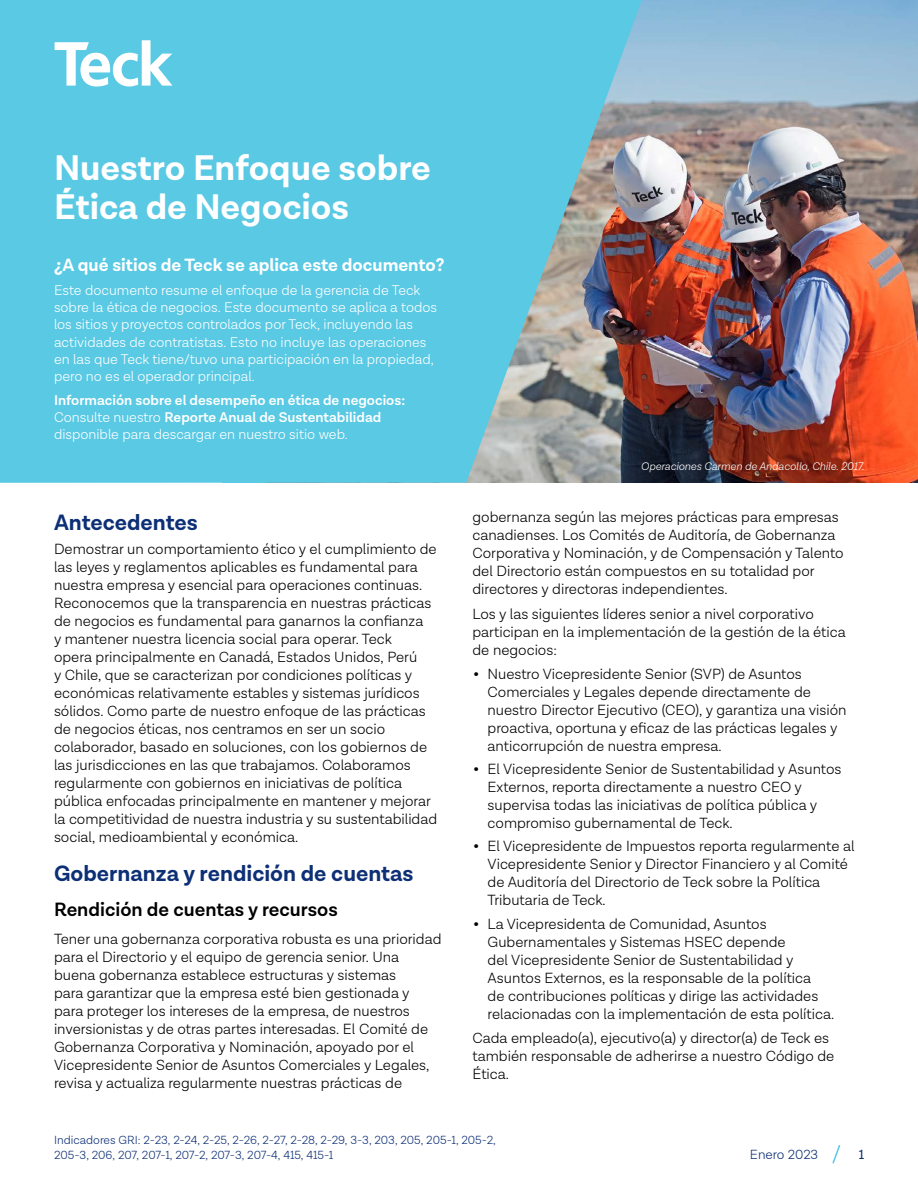
<style>
.page{position:relative;width:918px;height:1188px;background:#fff}
.page>*{position:absolute;margin:0;border:0;box-sizing:border-box;transform-origin:0 0}
.t1{font:700 36px/39.6px "Lota Grotesque";color:#fff}
.t2{font:700 22.5px "Lota Grotesque";color:#0d2f76}
.t3{font:600 19.5px "Lota Grotesque";color:#000}
.t4{font:700 18px "Lota Grotesque";color:#fff}
.t5{font:300 15px/18px "Lota Grotesque";color:#000}
.t6{font:300 14.25px/17.1px "Lota Grotesque";color:#fff}
.t7{font:600 14.25px/17.1px "Lota Grotesque";color:#fff}
.t8{font:300 13.5px "Lota Grotesque";color:#0d2f76}
.t9{font:13.5px "Lota Grotesque";color:#0d2f76}
.t10{font:300 12px/15px "Lota Grotesque";color:#0d2f76}
.t11{font:italic 300 11.25px "Lota Grotesque";color:#fff}
.s1{font-weight:300}
.s2{font-size:22.5px}
</style>
<div class="page">
<svg style="left:832px;top:1145px;width:9px;height:19px"></svg>
<img style="left:650px;top:0;width:268px;height:482px">
<svg style="left:0;top:0;width:650px;height:483px;background:#62bfd6"></svg>
<svg style="left:55px;top:40px;width:117px;height:47px"></svg>
<h1 class="t1" style="left:54px;top:149px;width:378px">Nuestro Enfoque sobre<br>Ética de Negocios</h1>
<p class="t4" style="left:54px;top:255px;width:392px">¿A qué sitios de Teck se aplica este documento?</p>
<p class="t6" style="left:54px;top:282px;width:385px">Este documento resume el enfoque de la gerencia de Teck sobre la ética de negocios. Este documento se aplica a todos los sitios y proyectos controlados por Teck, incluyendo las actividades de contratistas. Esto no incluye las operaciones en las que Teck tiene/tuvo una participación en la propiedad, pero no es el operador principal.</p>
<p class="t7" style="left:54px;top:392px;width:353px">Información sobre el desempeño en ética de negocios:<br><span class="s1">Consulte nuestro</span> Reporte Anual de Sustentabilidad <span class="s1">disponible para descargar en nuestro sitio web.</span></p>
<h2 class="t2" style="left:54px;top:509px;width:145px">Antecedentes</h2>
<p class="t5" style="left:54px;top:540px;width:385px">Demostrar un comportamiento ético y el cumplimiento de las leyes y reglamentos aplicables es fundamental para nuestra empresa y esencial para operaciones continuas.<br>Reconocemos que la transparencia en nuestras prácticas de negocios es fundamental para ganarnos la confianza<br>y mantener nuestra licencia social para operar. Teck<br>opera principalmente en Canadá, Estados Unidos, Perú<br>y Chile, que se caracterizan por condiciones políticas y económicas relativamente estables y sistemas jurídicos sólidos. Como parte de nuestro enfoque de las prácticas de negocios éticas, nos centramos en ser un socio colaborador, basado en soluciones, con los gobiernos de las jurisdicciones en las que trabajamos. Colaboramos regularmente con gobiernos en iniciativas de política pública enfocadas principalmente en mantener y mejorar la competitividad de nuestra industria y su sustentabilidad social, medioambiental y económica.</p>
<h2 class="t2" style="left:54px;top:860px;width:361px">Gobernanza y rendición de cuentas</h2>
<h3 class="t3" style="left:54px;top:898px;width:285px">Rendición de cuentas y recursos</h3>
<p class="t5" style="left:54px;top:930px;width:389px">Tener una gobernanza corporativa robusta es una prioridad para el Directorio y el equipo de gerencia senior. Una buena gobernanza establece estructuras y sistemas<br>para garantizar que la empresa esté bien gestionada y para proteger los intereses de la empresa, de nuestros inversionistas y de otras partes interesadas. El Comité de Gobernanza Corporativa y Nominación, apoyado por el Vicepresidente Senior de Asuntos Comerciales y Legales, revisa y actualiza regularmente nuestras prácticas de</p>
<p class="t11" style="left:641px;top:460px;width:225px">Operaciones Carmen de Andacollo, Chile. 2017.</p>
<p class="t5" style="left:472px;top:509px;width:373px">gobernanza según las mejores prácticas para empresas canadienses. Los Comités de Auditoría, de Gobernanza Corporativa y Nominación, y de Compensación y Talento del Directorio están compuestos en su totalidad por directores y directoras independientes.</p>
<p class="t5" style="left:472px;top:605px;width:375px">Los y las siguientes líderes senior a nivel corporativo participan en la implementación de la gestión de la ética de negocios:</p>
<p class="t5" style="left:488px;top:665px;width:360px;text-indent:-15px"><span class="s2">•</span> Nuestro Vicepresidente Senior (SVP) de Asuntos Comerciales y Legales depende directamente de nuestro Director Ejecutivo (CEO), y garantiza una visión proactiva, oportuna y eficaz de las prácticas legales y anticorrupción de nuestra empresa.</p>
<p class="t5" style="left:488px;top:760px;width:355px;text-indent:-15px"><span class="s2">•</span> El Vicepresidente Senior de Sustentabilidad y Asuntos Externos, reporta directamente a nuestro CEO y supervisa todas las iniciativas de política pública y compromiso gubernamental de Teck.</p>
<p class="t5" style="left:488px;top:838px;width:369px;text-indent:-15px"><span class="s2">•</span> El Vicepresidente de Impuestos reporta regularmente al Vicepresidente Senior y Director Financiero y al Comité de Auditoría del Directorio de Teck sobre la Política Tributaria de Teck.</p>
<p class="t5" style="left:488px;top:915px;width:348px;text-indent:-15px"><span class="s2">•</span> La Vicepresidenta de Comunidad, Asuntos Gubernamentales y Sistemas HSEC depende<br>del Vicepresidente Senior de Sustentabilidad y Asuntos Externos, es la responsable de la política<br>de contribuciones políticas y dirige las actividades relacionadas con la implementación de esta política.</p>
<p class="t5" style="left:472px;top:1030px;width:363px">Cada empleado(a), ejecutivo(a) y director(a) de Teck es también responsable de adherirse a nuestro Código de<br>Ética.</p>
<p class="t10" style="left:54px;top:1132px;width:443px">Indicadores GRI: 2-23, 2-24, 2-25, 2-26, 2-27, 2-28, 2-29, 3-3, 203, 205, 205-1, 205-2,<br>205-3, 206, 207, 207-1, 207-2, 207-3, 207-4, 415, 415-1</p>
<p class="t8" style="left:750px;top:1147px;width:70px">Enero 2023</p>
<p class="t9" style="left:859px;top:1147px;width:7px">1</p>
</div>
